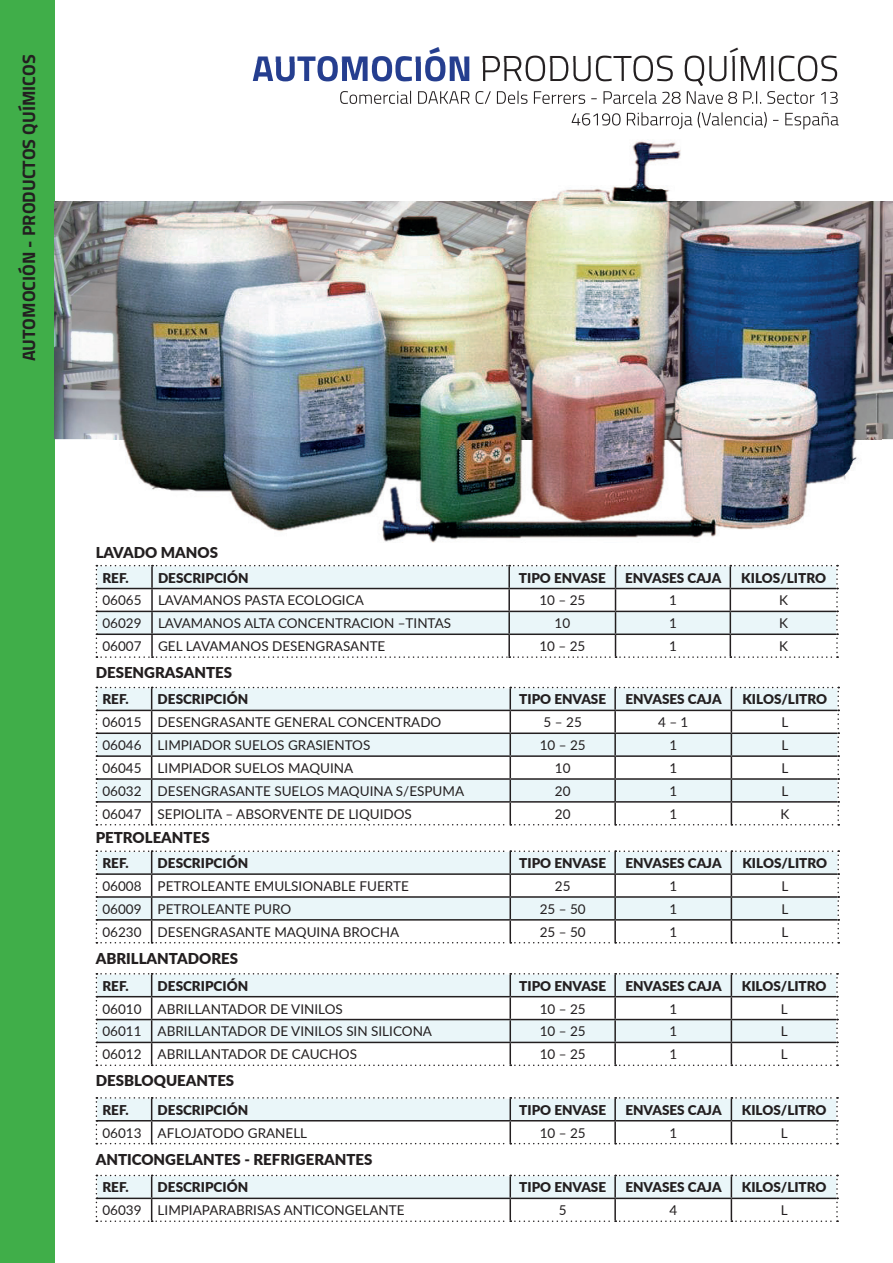
<style>
.page{position:relative;width:893px;height:1263px;background:#fff}
.page>*{position:absolute;margin:0;border:0;box-sizing:border-box;transform-origin:0 0}
.t1{font:300 36px "Titillium";color:#231f20}
.t2{font:700 18px "Titillium";color:#231f20}
.t3{font:900 15px "Lato";color:#231f20}
.t4{font:13.5px "Lato";color:#231f20}
.t5{font:900 13.5px "Lato";color:#231f20}
.s1{font-weight:700;color:#253e8f}
</style>
<div class="page">
<div style="left:0;top:0;width:54px;height:1263px;background:#40ae49"></div>
<img style="left:54px;top:201px;width:839px;height:238px">
<img style="left:107px;top:63px;width:775px;height:480px">
<img style="left:253px;top:63px;width:216px;height:18px">
<img style="left:483px;top:63px;width:354px;height:23px">
<img style="left:340px;top:91px;width:499px;height:13px">
<img style="left:572px;top:112px;width:267px;height:17px">
<svg style="left:96px;top:565px;width:742px;height:93px"></svg>
<svg style="left:96px;top:687px;width:743px;height:138px"></svg>
<svg style="left:96px;top:850px;width:743px;height:93px"></svg>
<svg style="left:96px;top:973px;width:742px;height:93px"></svg>
<svg style="left:96px;top:1097px;width:742px;height:47px"></svg>
<svg style="left:96px;top:1175px;width:742px;height:47px"></svg>
<h2 class="t2" style="left:15px;top:361px;width:309px;rotate:-90deg">AUTOMOCIÓN - PRODUCTOS QUÍMICOS</h2>
<h1 class="t1" style="left:252px;top:42px;width:588px"><span class="s1">AUTOMOCIÓN</span> PRODUCTOS QUÍMICOS</h1>
<p class="t3" style="left:96px;top:541px;width:124px">LAVADO MANOS</p>
<p class="t5" style="left:102px;top:567px;width:28px">REF.</p>
<p class="t5" style="left:158px;top:567px;width:92px">DESCRIPCIÓN</p>
<p class="t5" style="left:519px;top:567px;width:88px">TIPO ENVASE</p>
<p class="t5" style="left:625px;top:567px;width:98px">ENVASES CAJA</p>
<p class="t5" style="left:741px;top:567px;width:86px">KILOS/LITRO</p>
<p class="t4" style="left:102px;top:591px;width:263px">06065 LAVAMANOS PASTA ECOLOGICA</p>
<p class="t4" style="left:539px;top:591px;width:48px">10 – 25</p>
<p class="t4" style="left:669px;top:591px;width:9px">1</p>
<p class="t4" style="left:779px;top:591px;width:10px">K</p>
<p class="t4" style="left:102px;top:614px;width:350px">06029 LAVAMANOS ALTA CONCENTRACION –TINTAS</p>
<p class="t4" style="left:555px;top:614px;width:17px">10</p>
<p class="t4" style="left:669px;top:614px;width:9px">1</p>
<p class="t4" style="left:779px;top:614px;width:10px">K</p>
<p class="t4" style="left:102px;top:636px;width:284px">06007 GEL LAVAMANOS DESENGRASANTE</p>
<p class="t4" style="left:539px;top:636px;width:48px">10 – 25</p>
<p class="t4" style="left:669px;top:636px;width:9px">1</p>
<p class="t4" style="left:779px;top:636px;width:10px">K</p>
<p class="t3" style="left:96px;top:661px;width:138px">DESENGRASANTES</p>
<p class="t5" style="left:102px;top:689px;width:28px">REF.</p>
<p class="t5" style="left:158px;top:689px;width:92px">DESCRIPCIÓN</p>
<p class="t5" style="left:519px;top:689px;width:88px">TIPO ENVASE</p>
<p class="t5" style="left:625px;top:689px;width:98px">ENVASES CAJA</p>
<p class="t5" style="left:742px;top:689px;width:86px">KILOS/LITRO</p>
<p class="t4" style="left:102px;top:713px;width:340px">06015 DESENGRASANTE GENERAL CONCENTRADO</p>
<p class="t4" style="left:544px;top:713px;width:40px">5 – 25</p>
<p class="t4" style="left:658px;top:713px;width:32px">4 – 1</p>
<p class="t4" style="left:781px;top:713px;width:8px">L</p>
<p class="t4" style="left:102px;top:735px;width:269px">06046 LIMPIADOR SUELOS GRASIENTOS</p>
<p class="t4" style="left:540px;top:735px;width:48px">10 – 25</p>
<p class="t4" style="left:669px;top:735px;width:9px">1</p>
<p class="t4" style="left:781px;top:735px;width:8px">L</p>
<p class="t4" style="left:102px;top:758px;width:252px">06045 LIMPIADOR SUELOS MAQUINA</p>
<p class="t4" style="left:555px;top:758px;width:17px">10</p>
<p class="t4" style="left:669px;top:758px;width:9px">1</p>
<p class="t4" style="left:781px;top:758px;width:8px">L</p>
<p class="t4" style="left:102px;top:781px;width:363px">06032 DESENGRASANTE SUELOS MAQUINA S/ESPUMA</p>
<p class="t4" style="left:555px;top:781px;width:17px">20</p>
<p class="t4" style="left:669px;top:781px;width:9px">1</p>
<p class="t4" style="left:781px;top:781px;width:8px">L</p>
<p class="t4" style="left:102px;top:804px;width:311px">06047 SEPIOLITA – ABSORVENTE DE LIQUIDOS</p>
<p class="t4" style="left:555px;top:804px;width:17px">20</p>
<p class="t4" style="left:669px;top:804px;width:9px">1</p>
<p class="t4" style="left:780px;top:804px;width:10px">K</p>
<p class="t5" style="left:102px;top:853px;width:28px">REF.</p>
<p class="t5" style="left:158px;top:853px;width:92px">DESCRIPCIÓN</p>
<p class="t5" style="left:519px;top:853px;width:88px">TIPO ENVASE</p>
<p class="t5" style="left:625px;top:853px;width:98px">ENVASES CAJA</p>
<p class="t5" style="left:742px;top:853px;width:86px">KILOS/LITRO</p>
<p class="t4" style="left:102px;top:876px;width:308px">06008 PETROLEANTE EMULSIONABLE FUERTE</p>
<p class="t4" style="left:555px;top:876px;width:17px">25</p>
<p class="t4" style="left:669px;top:876px;width:9px">1</p>
<p class="t4" style="left:781px;top:876px;width:8px">L</p>
<p class="t4" style="left:102px;top:899px;width:190px">06009 PETROLEANTE PURO</p>
<p class="t4" style="left:540px;top:899px;width:48px">25 – 50</p>
<p class="t4" style="left:669px;top:899px;width:9px">1</p>
<p class="t4" style="left:781px;top:899px;width:8px">L</p>
<p class="t4" style="left:102px;top:922px;width:298px">06230 DESENGRASANTE MAQUINA BROCHA</p>
<p class="t4" style="left:540px;top:922px;width:48px">25 – 50</p>
<p class="t4" style="left:669px;top:922px;width:9px">1</p>
<p class="t4" style="left:781px;top:922px;width:8px">L</p>
<p class="t3" style="left:96px;top:826px;width:115px">PETROLEANTES</p>
<p class="t3" style="left:96px;top:947px;width:144px">ABRILLANTADORES</p>
<p class="t5" style="left:102px;top:975px;width:28px">REF.</p>
<p class="t5" style="left:158px;top:975px;width:92px">DESCRIPCIÓN</p>
<p class="t5" style="left:519px;top:975px;width:88px">TIPO ENVASE</p>
<p class="t5" style="left:625px;top:975px;width:98px">ENVASES CAJA</p>
<p class="t5" style="left:742px;top:975px;width:86px">KILOS/LITRO</p>
<p class="t4" style="left:102px;top:999px;width:242px">06010 ABRILLANTADOR DE VINILOS</p>
<p class="t4" style="left:540px;top:999px;width:48px">10 – 25</p>
<p class="t4" style="left:669px;top:999px;width:9px">1</p>
<p class="t4" style="left:781px;top:999px;width:8px">L</p>
<p class="t4" style="left:102px;top:1022px;width:331px">06011 ABRILLANTADOR DE VINILOS SIN SILICONA</p>
<p class="t4" style="left:540px;top:1022px;width:48px">10 – 25</p>
<p class="t4" style="left:669px;top:1022px;width:9px">1</p>
<p class="t4" style="left:781px;top:1022px;width:8px">L</p>
<p class="t4" style="left:102px;top:1045px;width:256px">06012 ABRILLANTADOR DE CAUCHOS</p>
<p class="t4" style="left:540px;top:1045px;width:48px">10 – 25</p>
<p class="t4" style="left:669px;top:1045px;width:9px">1</p>
<p class="t4" style="left:781px;top:1045px;width:8px">L</p>
<p class="t3" style="left:96px;top:1069px;width:140px">DESBLOQUEANTES</p>
<p class="t5" style="left:102px;top:1100px;width:28px">REF.</p>
<p class="t5" style="left:158px;top:1100px;width:92px">DESCRIPCIÓN</p>
<p class="t5" style="left:519px;top:1100px;width:88px">TIPO ENVASE</p>
<p class="t5" style="left:625px;top:1100px;width:98px">ENVASES CAJA</p>
<p class="t5" style="left:742px;top:1100px;width:86px">KILOS/LITRO</p>
<p class="t4" style="left:102px;top:1123px;width:206px">06013 AFLOJATODO GRANELL</p>
<p class="t4" style="left:540px;top:1123px;width:48px">10 – 25</p>
<p class="t4" style="left:669px;top:1123px;width:9px">1</p>
<p class="t4" style="left:781px;top:1123px;width:8px">L</p>
<p class="t3" style="left:96px;top:1148px;width:278px">ANTICONGELANTES - REFRIGERANTES</p>
<p class="t5" style="left:102px;top:1177px;width:28px">REF.</p>
<p class="t5" style="left:158px;top:1177px;width:92px">DESCRIPCIÓN</p>
<p class="t5" style="left:519px;top:1177px;width:88px">TIPO ENVASE</p>
<p class="t5" style="left:625px;top:1177px;width:98px">ENVASES CAJA</p>
<p class="t5" style="left:742px;top:1177px;width:86px">KILOS/LITRO</p>
<p class="t4" style="left:102px;top:1201px;width:304px">06039 LIMPIAPARABRISAS ANTICONGELANTE</p>
<p class="t4" style="left:559px;top:1201px;width:9px">5</p>
<p class="t4" style="left:669px;top:1201px;width:9px">4</p>
<p class="t4" style="left:781px;top:1201px;width:8px">L</p>
</div>
